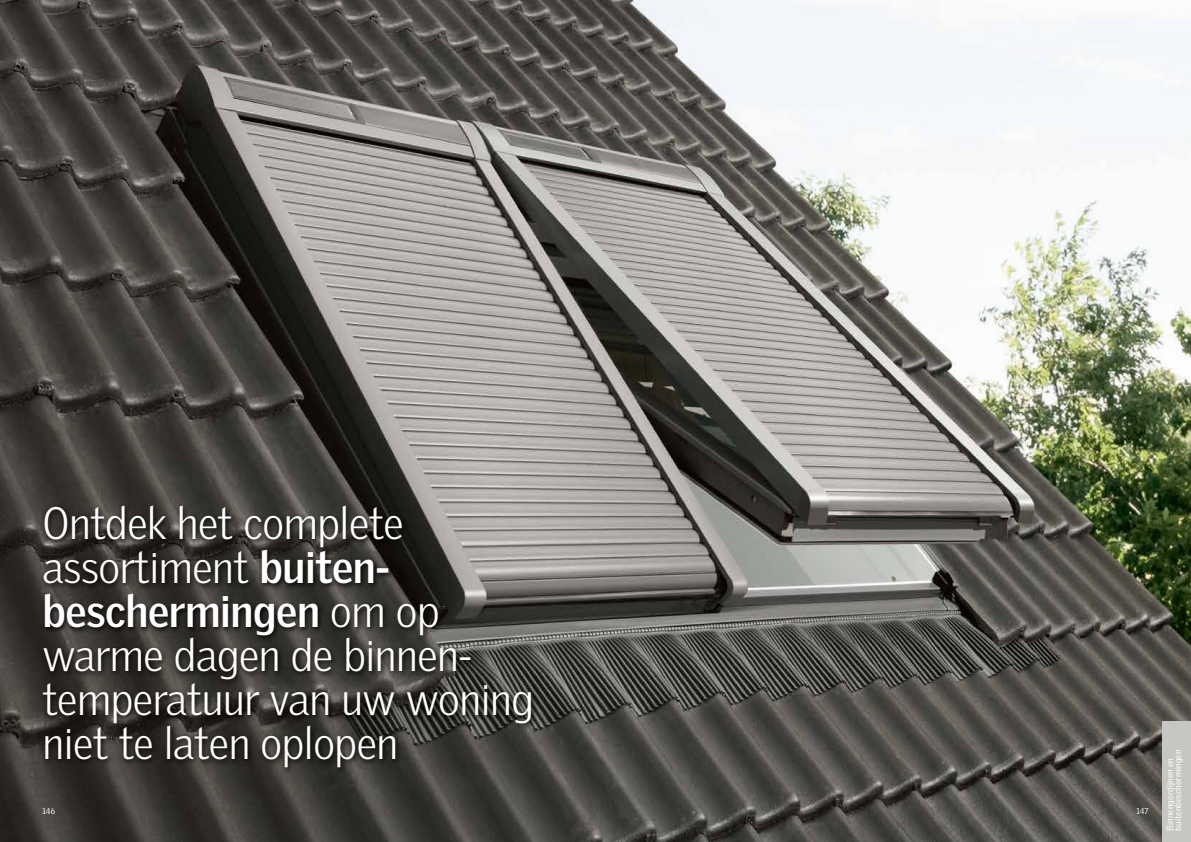
<style>
.page{position:relative;width:1191px;height:842px;background:#fff}
.page>*{position:absolute;margin:0;border:0;box-sizing:border-box;transform-origin:0 0}
.t1{font:300 44px/44px "Velux Gothic";letter-spacing:-.01em;color:#fff}
.t2{font:9px/8px "Velux Gothic";letter-spacing:.01em;color:#fff}
.t3{font:8px "Velux Gothic";letter-spacing:-.02em;color:#fff}
.s1{font-weight:700}
</style>
<div class="page">
<img style="left:592px;top:0;width:599px;height:842px">
<svg style="left:0;top:0;width:592px;height:842px;background:#615d59"></svg>
<svg style="left:40px;top:503px;width:498px;height:271px;background:#3c3936"></svg>
<div style="left:1162px;top:722px;width:29px;height:120px;background:#c6c6c3"></div>
<p class="t1" style="left:43px;top:501px;width:493px">Ontdek het complete assortiment <span class="s1">buiten&shy;beschermingen</span> om op warme dagen de binnen&shy;temperatuur van uw woning niet te laten oplopen</p>
<p class="t3" style="left:43px;top:806px;width:14px">146</p>
<p class="t3" style="left:1136px;top:806px;width:13px">147</p>
<p class="t2" style="left:1165px;top:831px;width:83px;rotate:-90deg">Binnengordijnen en buitenbeschermingen</p>
</div>
